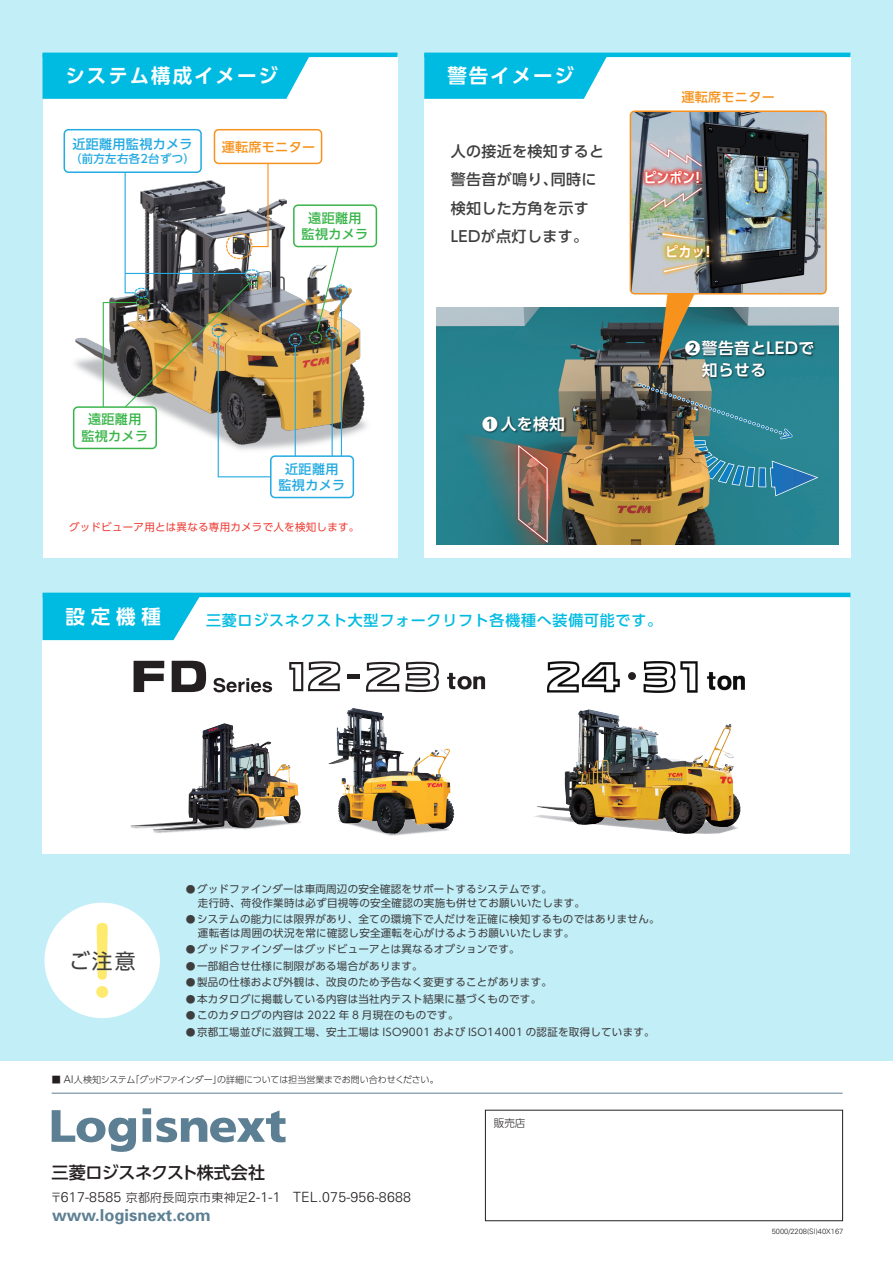
<style>
.page{position:relative;width:893px;height:1263px;background:#fff}
.page>*{position:absolute;margin:0;border:0;box-sizing:border-box;transform-origin:0 0}
.t1{font:20.85px "UD Shin Go Pro";color:#3e3e3f}
.t2{font:700 19.5px "UD Shin Go Pro De";letter-spacing:.1em;color:#fff}
.t3{font:500 17.1px "UD Shin Go Pro";letter-spacing:-.025em;color:#231f20}
.t4{font:700 16.5px "Univers";color:#5c7f93}
.t5{font:700 15.75px/21.1px "UD Shin Go Pro De";letter-spacing:.025em;color:#fff}
.t6{font:500 15px/28.5px "UD Shin Go Pro";letter-spacing:.025em;color:#3e3e3f}
.t7{font:500 15px "UD Shin Go Pro";letter-spacing:.05em;color:#00bbe1}
.t8{font:300 14.1px "Univers";letter-spacing:.015em;color:#231f20}
.t9{font:13.95px "UD Shin Go C Oniz Pr 6 N De B";color:#fff}
.t10{font:500 13.05px/16.4px "UD Shin Go Pro";letter-spacing:.025em;color:#24aae1;text-align:center}
.t11{font:500 13.05px/16.4px "UD Shin Go Pro";letter-spacing:.025em;color:#3ab54a;text-align:center}
.t12{font:500 13.05px "UD Shin Go Pro";letter-spacing:.025em;color:#f7931d}
.t13{font:500 11.4px "UD Shin Go Pro";letter-spacing:.025em;color:#24aae1}
.t14{font:10.5px/13.5px "UD Shin Go Pro";letter-spacing:.025em;color:#3e3e3f}
.t15{font:10.5px "UD Shin Go Pro";letter-spacing:.025em;color:#ee3e35}
.t16{font:300 10.5px "UD Shin Go Pro";color:#231f20}
.t17{font:300 9px "UD Shin Go Pro";letter-spacing:-.025em;color:#231f20}
.t18{font:300 7.5px "Univers";color:#231f20}
.s1{font-size:9.75px}
.s2{font-family:"Univers";font-size:10.65px}
.s3{font-family:"UD Shin Go Pro";font-size:12px}
</style>
<div class="page">
<div style="left:0;top:0;width:893px;height:1061px;background:#c2eef7"></div>
<div style="left:43px;top:55px;width:354px;height:503px;background:#fff"></div>
<div style="left:424px;top:55px;width:426px;height:503px;background:#fff"></div>
<div style="left:43px;top:595px;width:807px;height:259px;background:#fff"></div>
<img style="left:64px;top:171px;width:314px;height:284px">
<img style="left:131px;top:723px;width:153px;height:107px">
<img style="left:534px;top:692px;width:207px;height:142px">
<img style="left:284px;top:764px;width:17px;height:61px">
<img style="left:327px;top:661px;width:141px;height:175px">
<svg style="left:43px;top:57px;width:267px;height:42px;background:#0cbee2"></svg>
<div style="left:64px;top:129px;width:138px;height:44px;border:2px solid #24aae1;border-radius:4px"></div>
<div style="left:270px;top:455px;width:84px;height:43px;border:2px solid #24aae1;border-radius:4px"></div>
<div style="left:74px;top:407px;width:82px;height:41px;background:#fff;border-radius:4px"></div>
<div style="left:73px;top:406px;width:84px;height:43px;border:2px solid #3ab54a;border-radius:4px"></div>
<div style="left:294px;top:205px;width:82px;height:42px;background:#fff;border-radius:4px"></div>
<div style="left:293px;top:204px;width:84px;height:43px;border:2px solid #3ab54a;border-radius:4px"></div>
<div style="left:214px;top:129px;width:108px;height:35px;border:2px solid #f7931d;border-radius:4px"></div>
<svg style="left:134px;top:661px;width:30px;height:31px"></svg>
<svg style="left:213px;top:678px;width:59px;height:14px"></svg>
<svg style="left:172px;top:661px;width:34px;height:31px"></svg>
<svg style="left:406px;top:662px;width:33px;height:30px"></svg>
<svg style="left:366px;top:662px;width:34px;height:30px"></svg>
<svg style="left:447px;top:673px;width:38px;height:16px"></svg>
<hr style="left:347px;top:674px;width:12px;height:4px;background:#231f20">
<svg style="left:289px;top:661px;width:51px;height:30px"></svg>
<hr style="left:43px;top:53px;width:354px;height:4px;background:#00bbe1">
<svg style="left:424px;top:57px;width:184px;height:42px;background:#0fbfe2"></svg>
<hr style="left:424px;top:53px;width:426px;height:4px;background:#00bbe1">
<svg style="left:43px;top:597px;width:157px;height:43px;background:#15c0e3"></svg>
<hr style="left:43px;top:593px;width:807px;height:4px;background:#00bbe1">
<img style="left:548px;top:662px;width:196px;height:30px">
<div style="left:628px;top:672px;width:8px;height:8px;background:#231f20;border-radius:50%"></div>
<img style="left:756px;top:113px;width:70px;height:181px">
<img style="left:756px;top:115px;width:4px;height:62px">
<img style="left:596px;top:89px;width:160px;height:44px">
<img style="left:629px;top:133px;width:127px;height:44px">
<img style="left:629px;top:177px;width:138px;height:30px">
<img style="left:629px;top:207px;width:138px;height:88px">
<svg style="left:664px;top:261px;width:49px;height:11px"></svg>
<div style="left:44px;top:903px;width:116px;height:115px;background:#fff;border-radius:50%"></div>
<div style="left:96px;top:986px;width:12px;height:12px;background:#ffea70;border-radius:50%"></div>
<svg style="left:97px;top:923px;width:11px;height:57px"></svg>
<hr style="left:52px;top:1093px;width:791px;height:1px;background:#5c7f93">
<svg style="left:52px;top:1110px;width:84px;height:42px"></svg>
<svg style="left:143px;top:1108px;width:143px;height:34px"></svg>
<div style="left:485px;top:1110px;width:358px;height:111px;border:1px solid #231f20"></div>
<img style="left:437px;top:307px;width:401px;height:238px">
<hr style="left:341px;top:297px;width:1px;height:159px;background:#24aae1">
<hr style="left:295px;top:346px;width:1px;height:110px;background:#24aae1">
<hr style="left:332px;top:340px;width:1px;height:116px;background:#24aae1">
<svg style="left:316px;top:245px;width:23px;height:88px"></svg>
<img style="left:464px;top:390px;width:138px;height:203px">
<svg style="left:459px;top:432px;width:103px;height:113px;background:#517374"></svg>
<img style="left:480px;top:414px;width:89px;height:26px">
<img style="left:683px;top:339px;width:135px;height:41px">
<div style="left:289px;top:333px;width:13px;height:13px;border:1px dashed #24aae1;border-radius:50%"></div>
<div style="left:326px;top:327px;width:13px;height:13px;border:1px dashed #24aae1;border-radius:50%"></div>
<div style="left:309px;top:331px;width:13px;height:13px;border:1px dashed #3ab54a;border-radius:50%"></div>
<div style="left:335px;top:284px;width:13px;height:14px;border:1px dashed #24aae1;border-radius:50%"></div>
<svg style="left:102px;top:162px;width:170px;height:316px"></svg>
<svg style="left:635px;top:380px;width:185px;height:117px;background:#487779"></svg>
<div style="left:630px;top:110px;width:197px;height:184px;border:2px solid #f7931d;border-radius:4px"></div>
<svg style="left:658px;top:294px;width:37px;height:77px;background:#908258"></svg>
<h2 class="t2" style="left:65px;top:60px;width:214px">システム構成イメージ</h2>
<p class="t10" style="left:72px;top:135px;width:122px">近距離用監視カメラ</p>
<p class="t13" style="left:70px;top:150px;width:126px">（前方左右各2台ずつ）</p>
<p class="t12" style="left:222px;top:136px;width:95px">運転席モニター</p>
<p class="t11" style="left:302px;top:209px;width:68px">遠距離用監視カメラ</p>
<p class="t11" style="left:81px;top:411px;width:68px">遠距離用監視カメラ</p>
<p class="t10" style="left:279px;top:460px;width:68px">近距離用監視カメラ</p>
<p class="t15" style="left:69px;top:518px;width:292px">グッドビューア用とは異なる専用カメラで人を検知します。</p>
<h2 class="t2" style="left:447px;top:60px;width:128px">警告イメージ</h2>
<h3 class="t6" style="left:451px;top:137px;width:155px">人の接近を検知すると警告音が鳴り、同時に検知した方角を示す<br>LEDが点灯します。</h3>
<h3 class="t5" style="left:482px;top:413px;width:84px">❶ 人を検知</h3>
<p class="t12" style="left:681px;top:87px;width:95px">運転席モニター</p>
<h3 class="t9" style="left:644px;top:166px;width:62px">ピンポン！</h3>
<h3 class="t9" style="left:666px;top:240px;width:50px">ピカッ！</h3>
<h3 class="t5" style="left:702px;top:337px;width:114px;text-indent:-17px">❷警告音とLEDで知らせる</h3>
<h2 class="t2" style="left:65px;top:601px;width:97px">設定機種</h2>
<h3 class="t7" style="left:206px;top:608px;width:457px">三菱ロジスネクスト大型フォークリフト各機種へ装備可能です。</h3>
<h1 class="t1" style="left:69px;top:944px;width:68px">ご注意</h1>
<p class="t14" style="left:198px;top:882px;width:389px;text-indent:-12px"><span class="s1">●</span>グッドファインダーは車両周辺の安全確認をサポートするシステムです。<br>走行時、荷役作業時は必ず目視等の安全確認の実施も併せてお願いいたします。</p>
<p class="t14" style="left:198px;top:912px;width:463px;text-indent:-12px"><span class="s1">●</span>システムの能力には限界があり、全ての環境下で人だけを正確に検知するものではありません。運転者は周囲の状況を常に確認し安全運転を心がけるようお願いいたします。</p>
<p class="t14" style="left:186px;top:942px;width:335px"><span class="s1">●</span>グッドファインダーはグッドビューアとは異なるオプションです。</p>
<p class="t14" style="left:186px;top:959px;width:239px"><span class="s1">●</span>一部組合せ仕様に制限がある場合があります。</p>
<p class="t14" style="left:186px;top:975px;width:368px"><span class="s1">●</span>製品の仕様および外観は、改良のため予告なく変更することがあります。</p>
<p class="t14" style="left:186px;top:992px;width:357px"><span class="s1">●</span>本カタログに掲載している内容は当社内テスト結果に基づくものです。</p>
<p class="t14" style="left:186px;top:1008px;width:274px"><span class="s1">●</span>このカタログの内容は 2022 年 8 月現在のものです。</p>
<p class="t14" style="left:186px;top:1025px;width:471px"><span class="s1">●</span>京都工場並びに滋賀工場、安土工場は ISO9001 および ISO14001 の認証を取得しています。</p>
<p class="t17" style="left:52px;top:1072px;width:389px">■ <span class="s2">AI</span>人検知システム「グッドファインダー」の詳細については担当営業までお問い合わせください。</p>
<h3 class="t3" style="left:52px;top:1159px;width:215px">三菱ロジスネクスト株式会社</h3>
<h3 class="t8" style="left:50px;top:1189px;width:362px"><span class="s3">〒</span>617-8585 <span class="s3">京都府長岡京市東神足</span>2-1-1 TEL.075-956-8688</h3>
<h3 class="t4" style="left:52px;top:1204px;width:160px">www.logisnext.com</h3>
<p class="t16" style="left:494px;top:1115px;width:33px">販売店</p>
<p class="t18" style="left:772px;top:1226px;width:73px">5000/2208(SI)40X167</p>
</div>
